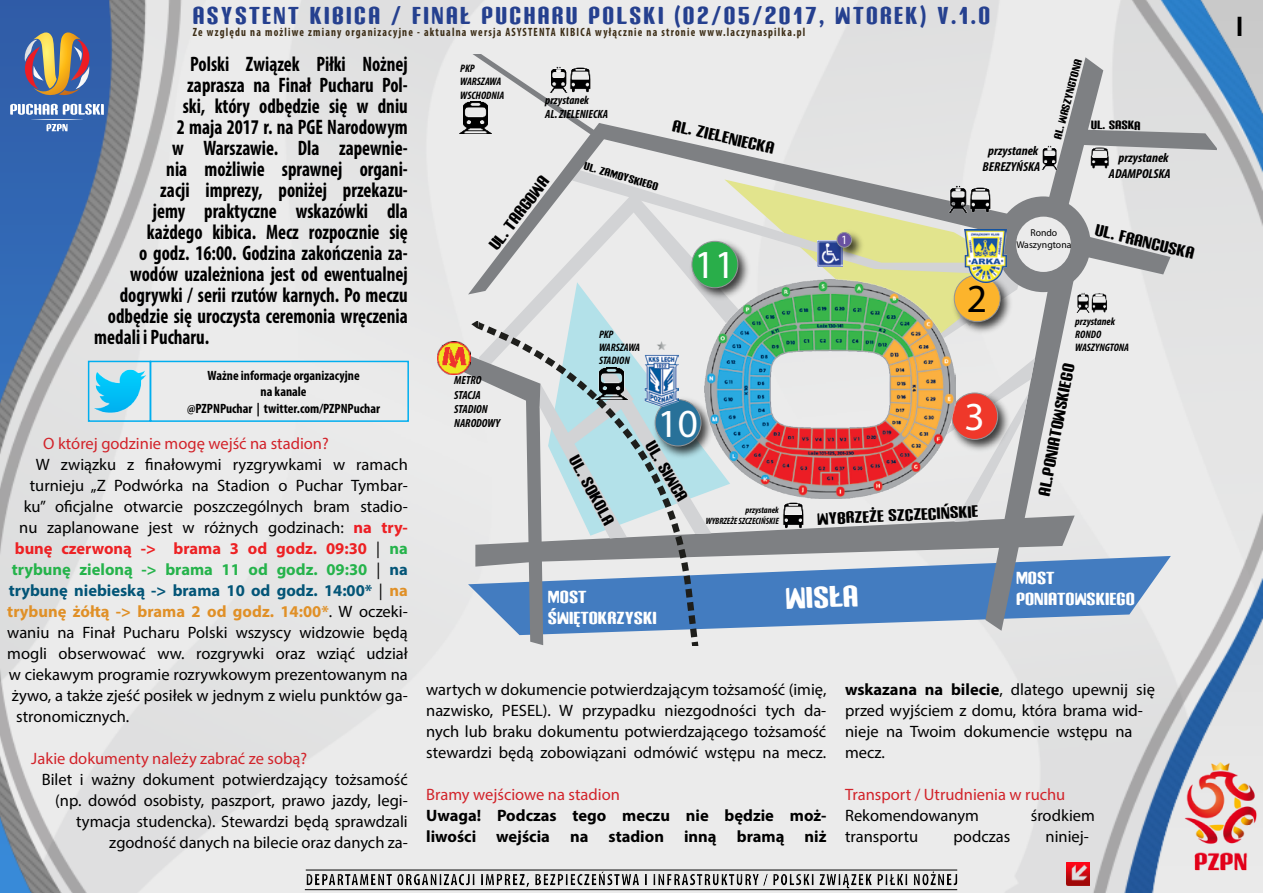
<style>
.page{position:relative;width:1263px;height:893px;background:#fff}
.page>*{position:absolute;margin:0;border:0;box-sizing:border-box;transform-origin:0 0}
.t1{font:39.9px "Myriad Pro";color:#fff}
.t2{font:39.9px "Myriad Pro";color:#000}
.t3{font:39.9px "Myriad Pro";color:#feffff}
.t4{font:29.4px "Font PZPN";color:#fff}
.t5{font:700 condensed 28.5px "Myriad Pro";color:#000}
.t6{font:24px "Font PZPN";letter-spacing:.11em;color:#25408f;scale:.91 1}
.t7{font:700 condensed 21px "Myriad Pro";color:#000;scale:.91 1}
.t8{font:17.1px/20.5px "Font PZPN";color:#fff}
.t9{font:16.5px/21px "Myriad Pro";color:#000;text-align:right}
.t10{font:16.5px "Myriad Pro";color:#d2232a}
.t11{font:700 16.5px/21px "Myriad Pro";color:#000}
.t12{font:700 16.5px "Myriad Pro";color:#e09027}
.t13{font:700 16.5px "Myriad Pro";color:#035577}
.t14{font:700 16.5px "Myriad Pro";color:#25b34b}
.t15{font:700 16.5px "Myriad Pro";color:#ed2124}
.t16{font:16.2px "Font PZPN";color:#000}
.t17{font:16.05px "Font PZPN";color:#000}
.t18{font:700 condensed 13.5px/16.2px "Myriad Pro";color:#000;text-align:center}
.t19{font:italic 700 condensed 13.05px/15.6px "Myriad Pro";color:#000;text-align:center;scale:1.04 1}
.t20{font:12.6px "Myriad Pro";color:#fff}
.t21{font:700 condensed 12px "Myriad Pro";letter-spacing:.11em;color:#3c2d16;scale:.91 1}
.t22{font:italic 700 condensed 12px/14.2px "Myriad Pro";color:#000}
.t23{font:italic 700 condensed 11.85px/14.2px "Myriad Pro";color:#000}
.t24{font:11.85px "Font PZPN";color:#000}
.t25{font:italic 700 condensed 10.8px/13px "Myriad Pro";color:#000}
.t26{font:10.8px "Font PZPN";color:#000}
.t27{font:9.9px "Myriad Pro";letter-spacing:-.005em;color:#000}
.t28{font:italic 700 condensed 9.15px/10.9px "Myriad Pro";color:#000;text-align:right}
.s1{font-weight:700;color:#ed1d24}
.s2{font-weight:700;color:#ed2124}
.s3{font-weight:400;color:#000}
.s4{color:#25b34b}
.s5{color:#035577}
.s6{color:#e09027}
.s7{font-weight:700}
</style>
<div class="page">
<img style="left:0;top:0;width:1263px;height:893px">
<div style="left:295px;top:860px;width:671px;height:32px;background:#ebebeb"></div>
<div style="left:298px;top:866px;width:670px;height:27px;background:#000;opacity:.75"></div>
<hr style="left:306px;top:870px;width:651px;height:1px;background:#000">
<hr style="left:305px;top:889px;width:652px;height:1px;background:#000">
<img style="left:1180px;top:756px;width:83px;height:123px">
<svg style="left:10px;top:32px;width:94px;height:99px;background:#6d7b9a"></svg>
<img style="left:1066px;top:862px;width:24px;height:23px">
<svg style="left:442px;top:54px;width:775px;height:591px;background:#c5cdd1"></svg>
<img style="left:1089px;top:146px;width:20px;height:23px">
<img style="left:831px;top:227px;width:36px;height:36px">
<div style="left:837px;top:233px;width:15px;height:14px;background:#6851a1;border-radius:50%"></div>
<div style="left:837px;top:232px;width:15px;height:16px;border:1px solid #939598;border-radius:50%"></div>
<img style="left:438px;top:341px;width:33px;height:33px">
<img style="left:704px;top:279px;width:252px;height:220px">
<img style="left:645px;top:341px;width:33px;height:66px">
<img style="left:964px;top:230px;width:42px;height:53px">
<img style="left:91px;top:364px;width:57px;height:55px">
<div style="left:88px;top:361px;width:63px;height:61px;border:2px solid #00aeef"></div>
<div style="left:150px;top:361px;width:259px;height:61px;border:2px solid #00aeef"></div>
<h3 class="t6" style="left:193px;top:2px;width:878px">ASYSTENT KIBICA / FINAŁ PUCHARU POLSKI (02/05/2017, WTOREK) v.1.0</h3>
<p class="t21" style="left:193px;top:25px;width:675px">Ze względu na możliwe zmiany organizacyjne - aktualna wersja ASYSTENTA KIBICA wyłącznie na stronie www.laczynaspilka.pl</p>
<p class="t7" style="left:190px;top:51px;width:241px">Polski Związek Piłki Nożnej</p>
<p class="t7" style="left:187px;top:72px;width:244px">zaprasza na Finał Pucharu Pol-</p>
<p class="t7" style="left:183px;top:93px;width:249px">ski, który odbędzie się w dniu</p>
<p class="t7" style="left:177px;top:114px;width:255px">2 maja 2017 r. na PGE Narodowym</p>
<p class="t7" style="left:172px;top:135px;width:260px">w Warszawie. Dla zapewnie-</p>
<p class="t7" style="left:166px;top:156px;width:267px">nia możliwie sprawnej organi-</p>
<p class="t7" style="left:160px;top:177px;width:273px">zacji imprezy, poniżej przekazu-</p>
<p class="t7" style="left:153px;top:198px;width:282px">jemy praktyczne wskazówki dla</p>
<p class="t7" style="left:147px;top:219px;width:288px">każdego kibica. Mecz rozpocznie się</p>
<p class="t7" style="left:139px;top:240px;width:297px">o godz. 16:00. Godzina zakończenia za-</p>
<p class="t7" style="left:130px;top:261px;width:306px">wodów uzależniona jest od ewentualnej</p>
<p class="t7" style="left:120px;top:282px;width:318px">dogrywki / serii rzutów karnych. Po meczu</p>
<p class="t7" style="left:108px;top:303px;width:331px">odbędzie się uroczysta ceremonia wręczenia</p>
<p class="t7" style="left:94px;top:324px;width:128px">medali i Pucharu.</p>
<p class="t18" style="left:187px;top:367px;width:194px">Ważne informacje organizacyjne<br>na kanale<br>@PZPNPuchar | twitter.com/PZPNPuchar</p>
<p class="t10" style="left:43px;top:434px;width:287px">O której godzinie mogę wejść na stadion?</p>
<p class="t9" style="left:36px;top:454px;width:374px">W związku z finałowymi ryzgrywkami w ramach</p>
<p class="t9" style="left:30px;top:475px;width:379px">turnieju „Z Podwórka na Stadion o Puchar Tymbar-</p>
<p class="t9" style="left:24px;top:496px;width:386px">ku” oficjalne otwarcie poszczególnych bram stadio-</p>
<p class="t9" style="left:19px;top:517px;width:390px">nu zaplanowane jest w różnych godzinach: <span class="s1">na</span> <span class="s2">try-</span></p>
<p class="t15" style="left:15px;top:538px;width:394px">bunę czerwoną -&gt; brama 3 od godz. 09:30 <span class="s3">|</span> <span class="s4">na</span></p>
<p class="t14" style="left:12px;top:559px;width:397px">trybunę zieloną -&gt; brama 11 od godz. 09:30 <span class="s3">|</span> <span class="s5">na</span></p>
<p class="t13" style="left:9px;top:580px;width:401px">trybunę niebieską -&gt; brama 10 od godz. 14:00* <span class="s3">|</span> <span class="s6">na</span></p>
<p class="t12" style="left:7px;top:601px;width:402px">trybunę żółtą -&gt; brama 2 od godz. 14:00*<span class="s3">. W oczeki-</span></p>
<p class="t9" style="left:7px;top:622px;width:402px">waniu na Finał Pucharu Polski wszyscy widzowie będą</p>
<p class="t9" style="left:7px;top:643px;width:402px">mogli obserwować ww. rozgrywki oraz wziąć udział</p>
<p class="t9" style="left:9px;top:664px;width:400px">w ciekawym programie rozrywkowym prezentowanym na</p>
<p class="t9" style="left:12px;top:685px;width:397px">żywo, a także zjeść posiłek w jednym z wielu punktów ga-</p>
<p class="t9" style="left:16px;top:706px;width:115px">stronomicznych.</p>
<p class="t10" style="left:31px;top:749px;width:277px">Jakie dokumenty należy zabrać ze sobą?</p>
<p class="t9" style="left:42px;top:769px;width:368px">Bilet i ważny dokument potwierdzający tożsamość (np. dowód osobisty, paszport, prawo jazdy, legi&shy;tymacja studencka). Stewardzi będą sprawdzali zgodność danych na bilecie oraz danych za-</p>
<p class="t25" style="left:460px;top:62px;width:45px">PKP<br>WARSZAWA<br>WSCHODNIA</p>
<p class="t22" style="left:545px;top:92px;width:64px">przystanek<br>AL. ZIELENIECKA</p>
<p class="t16" style="left:485px;top:242px;width:89px;rotate:-53deg">UL. TARGOWA</p>
<p class="t26" style="left:586px;top:159px;width:78px;rotate:16deg">UL. ZAMOYSKIEGO</p>
<p class="t16" style="left:675px;top:116px;width:105px;rotate:13deg">AL. ZIELENIECKA</p>
<h1 class="t1" style="left:694px;top:240px;width:42px">11</h1>
<p class="t20" style="left:841px;top:232px;width:8px">1</p>
<p class="t26" style="left:1051px;top:137px;width:84px;rotate:-75deg">AL. WASZYNGTONA</p>
<p class="t24" style="left:1091px;top:118px;width:51px;rotate:1deg">UL. SASKA</p>
<p class="t19" style="left:982px;top:143px;width:57px">przystanek<br>BEREZYŃSKA</p>
<p class="t19" style="left:1109px;top:149px;width:61px">przystanek<br>ADAMPOLSKA</p>
<h1 class="t2" style="left:967px;top:274px;width:22px">2</h1>
<p class="t27" style="left:1030px;top:227px;width:29px">Rondo</p>
<p class="t16" style="left:1097px;top:221px;width:103px;rotate:13deg">UL. FRANCUSKA</p>
<p class="t27" style="left:1016px;top:238px;width:57px">Waszyngtona</p>
<p class="t23" style="left:454px;top:373px;width:47px">METRO<br>STACJA<br>STADION<br>NARODOWY</p>
<p class="t25" style="left:599px;top:328px;width:42px">PKP<br>WARSZAWA<br>STADION</p>
<h1 class="t1" style="left:658px;top:399px;width:42px">10</h1>
<h1 class="t3" style="left:964px;top:392px;width:22px">3</h1>
<p class="t16" style="left:582px;top:452px;width:78px;rotate:62deg">UL. SOKOLA</p>
<p class="t16" style="left:658px;top:438px;width:68px;rotate:60deg">UL. SIWCA</p>
<p class="t28" style="left:706px;top:505px;width:75px">przystanek<br>WYBRZEŻE SZCZECIŃSKIE</p>
<p class="t16" style="left:817px;top:510px;width:163px;rotate:-3deg">WYBRZEŻE SZCZECIŃSKIE</p>
<p class="t8" style="left:548px;top:586px;width:110px">MOST<br>ŚWIĘTOKRZYSKI</p>
<h2 class="t4" style="left:785px;top:581px;width:75px;rotate:-2deg">Wisła</h2>
<p class="t25" style="left:1075px;top:315px;width:55px">przystanek<br>RONDO<br>WASZYNGTONA</p>
<p class="t17" style="left:1034px;top:494px;width:136px;rotate:-79deg">AL.PONIATOWSKIEGO</p>
<p class="t8" style="left:1016px;top:568px;width:120px">MOST<br>PONIATOWSKIEGO</p>
<p class="t9" style="left:426px;top:679px;width:402px;text-align:justify">wartych w dokumencie potwierdzającym tożsamość (imię, nazwisko, PESEL). W przypadku niezgodności tych da&shy;nych lub braku dokumentu potwierdzającego tożsamość stewardzi będą zobowiązani odmówić wstępu na mecz.</p>
<p class="t10" style="left:426px;top:784px;width:195px">Bramy wejściowe na stadion</p>
<p class="t11" style="left:426px;top:804px;width:402px">Uwaga! Podczas tego meczu nie będzie moż&shy;liwości wejścia na stadion inną bramą niż</p>
<p class="t9" style="left:845px;top:679px;width:311px;text-align:left"><span class="s7">wskazana na bilecie</span>, dlatego upewnij się przed wyjściem z domu, która brama wid&shy;nieje na Twoim dokumencie wstępu na mecz.</p>
<p class="t10" style="left:845px;top:784px;width:222px">Transport / Utrudnienia w ruchu</p>
<p class="t9" style="left:845px;top:805px;width:135px">Rekomendowanym</p>
<p class="t9" style="left:1031px;top:805px;width:66px">środkiem</p>
<p class="t9" style="left:845px;top:826px;width:75px">transportu</p>
<p class="t9" style="left:953px;top:826px;width:58px">podczas</p>
<p class="t9" style="left:1045px;top:826px;width:45px">niniej-</p>
<h3 class="t5" style="left:1236px;top:9px;width:9px">I</h3>
</div>
